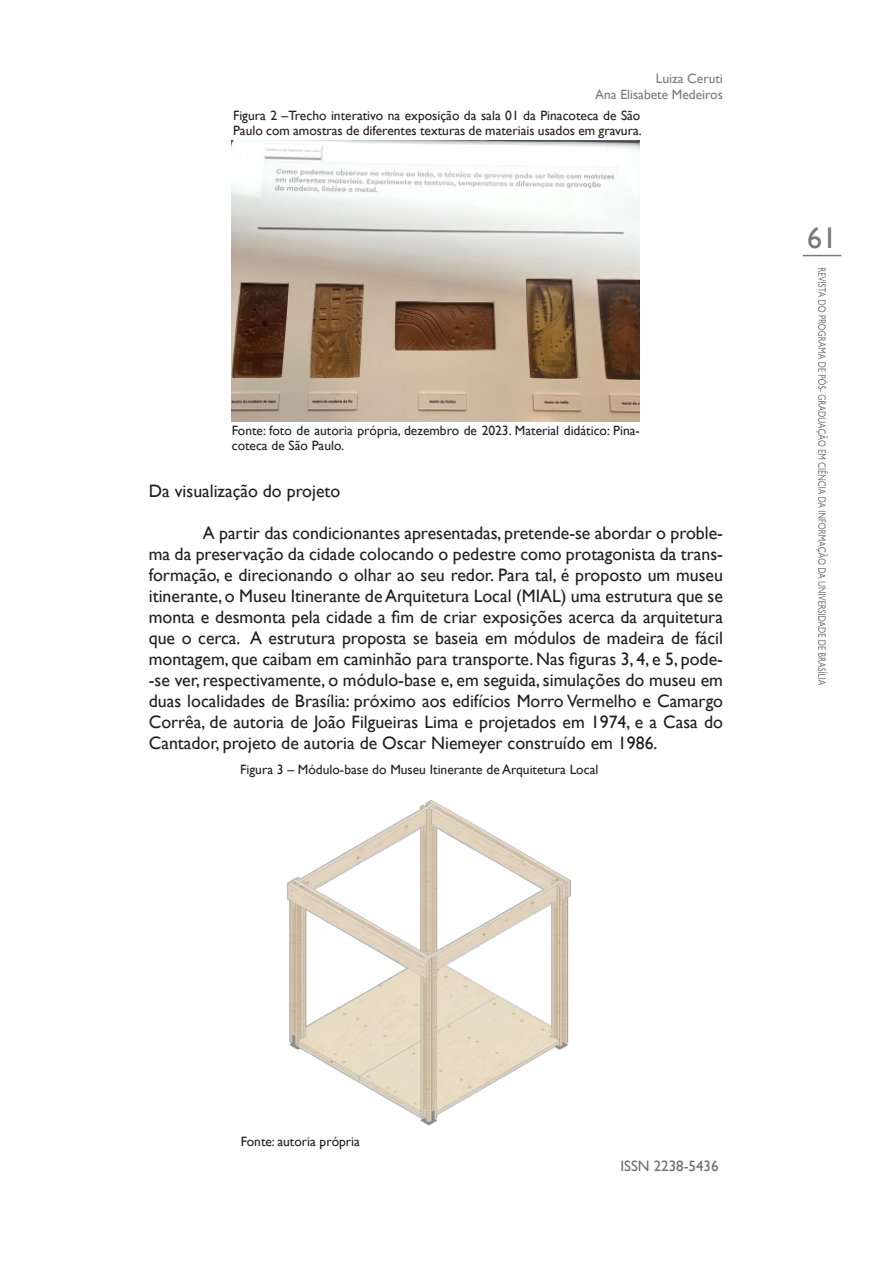
<style>
.page{position:relative;width:893px;height:1263px;background:#fff}
.page>*{position:absolute;margin:0;border:0;box-sizing:border-box;transform-origin:0 0}
.t1{font:30px "Gill Sans";color:#797a79}
.t2{font:18px/21px "Gill Sans";color:#231f20;text-align:justify}
.t3{font:15px "Gill Sans";color:#6c6d70}
.Museologia_Pamela{font:13.5px/15px "Gill Sans";color:#231f20}
.t4{font:13.5px/16.2px "Gill Sans";color:#797a79;text-align:right}
</style>
<div class="page">
<svg style="left:816px;top:268px;width:12px;height:417px"></svg>
<hr style="left:803px;top:255px;width:38px;height:1px;background:#797a79">
<img style="left:232px;top:141px;width:408px;height:280px">
<img style="left:287px;top:800px;width:284px;height:326px">
<p class="t4" style="left:595px;top:70px;width:129px">Luiza Ceruti<br>Ana Elisabete Medeiros</p>
<p class="Museologia_Pamela" style="left:233px;top:108px;width:410px">Figura 2 –Trecho interativo na exposição da sala 01 da Pinacoteca de São<br>Paulo com amostras de diferentes texturas de materiais usados em gravura.</p>
<p class="Museologia_Pamela" style="left:232px;top:423px;width:410px">Fonte: foto de autoria própria, dezembro de 2023. Material didático: Pina&shy;coteca de São Paulo.</p>
<p class="t2" style="left:149px;top:481px;width:193px">Da visualização do projeto</p>
<p class="t2" style="left:149px;top:523px;width:576px;text-indent:54px">A partir das condicionantes apresentadas, pretende-se abordar o proble&shy;ma da preservação da cidade colocando o pedestre como protagonista da trans&shy;formação, e direcionando o olhar ao seu redor. Para tal, é proposto um museu itinerante, o Museu Itinerante de Arquitetura Local (MIAL) uma estrutura que se monta e desmonta pela cidade a fim de criar exposições acerca da arquitetura que o cerca. A estrutura proposta se baseia em módulos de madeira de fácil montagem, que caibam em caminhão para transporte. Nas figuras 3, 4, e 5, pode--se ver, respectivamente, o módulo-base e, em seguida, simulações do museu em duas localidades de Brasília: próximo aos edifícios Morro Vermelho e Camargo Corrêa, de autoria de João Filgueiras Lima e projetados em 1974, e a Casa do Cantador, projeto de autoria de Oscar Niemeyer construído em 1986.</p>
<p class="Museologia_Pamela" style="left:240px;top:762px;width:360px">Figura 3 – Módulo-base do Museu Itinerante de Arquitetura Local</p>
<h1 class="t1" style="left:807px;top:221px;width:31px">61</h1>
<p class="Museologia_Pamela" style="left:241px;top:1134px;width:121px">Fonte: autoria própria</p>
<p class="t3" style="left:620px;top:1157px;width:100px">ISSN 2238-5436</p>
</div>
